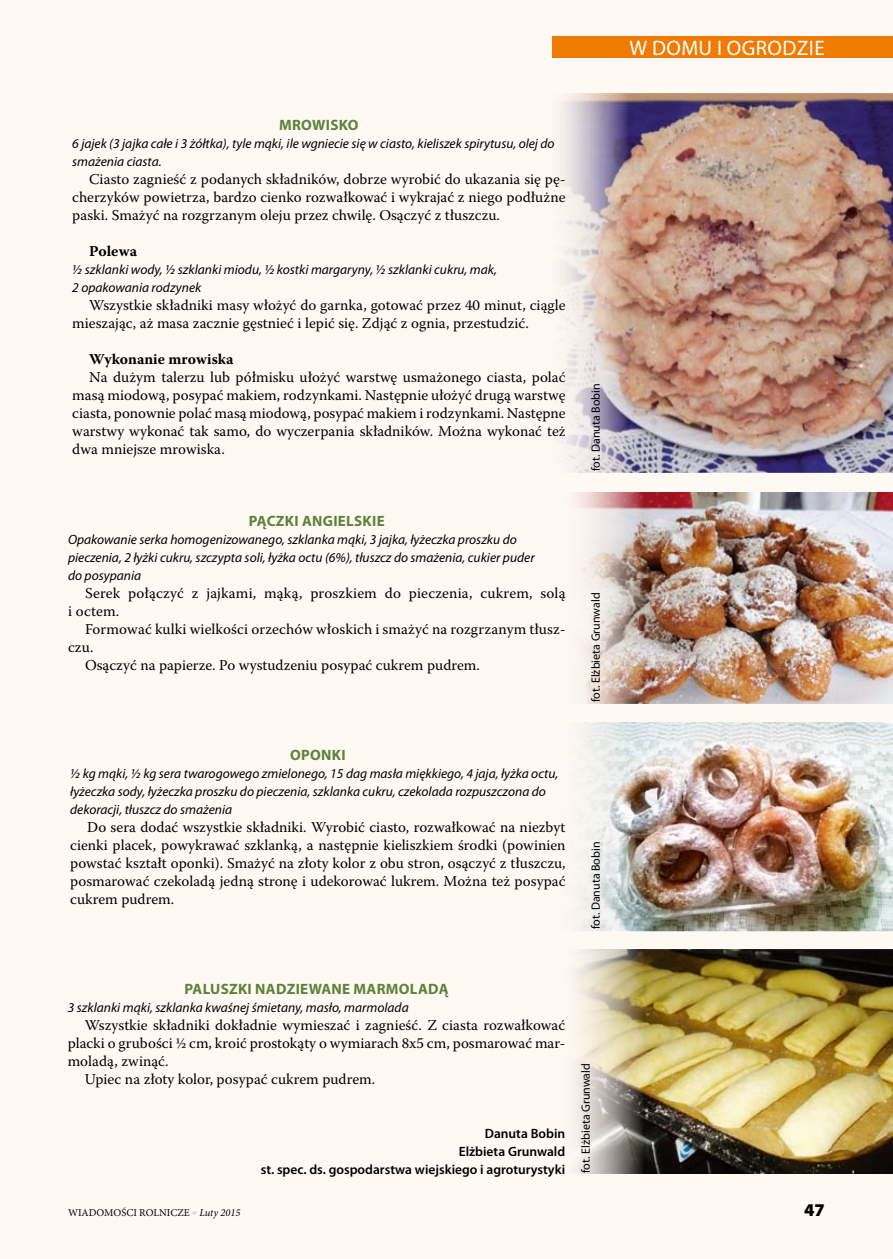
<style>
.page{position:relative;width:893px;height:1259px;background:#fff9f3}
.page>*{position:absolute;margin:0;border:0;box-sizing:border-box;transform-origin:0 0}
.t1{font:21px "Myriad Pro";letter-spacing:.02em;color:#fff}
.t2{font:900 18px "Myriad Pro";color:#000}
.t3{font:15px/18px "Warnock Pro";color:#000;text-align:justify}
.t4{font:700 15px "Myriad Pro";letter-spacing:.02em;color:#5c833a}
.t5{font:700 15px "Warnock Pro";color:#000}
.t6{font:italic 13.5px/18px "Myriad Pro";color:#000}
.t7{font:600 13.5px/18px "Myriad Pro";color:#000;text-align:right}
.t8{font:12px "Myriad Pro";color:#000}
.t9{font:10.5px "Minion Pro";color:#000}
.s1{color:#d9dada}
.s2{font-style:italic}
</style>
<div class="page">
<div style="left:553px;top:36px;width:340px;height:21px;background:#ef7c00"></div>
<img style="left:563px;top:94px;width:330px;height:378px">
<img style="left:576px;top:492px;width:317px;height:211px">
<img style="left:576px;top:722px;width:317px;height:210px">
<img style="left:576px;top:949px;width:317px;height:225px">
<p class="t4" style="left:279px;top:115px;width:81px">MROWISKO</p>
<p class="t6" style="left:72px;top:134px;width:484px">6 jajek (3 jajka całe i 3 żółtka), tyle mąki, ile wgniecie się w ciasto, kieliszek spirytusu, olej do smażenia ciasta.</p>
<p class="t3" style="left:72px;top:169px;width:495px;text-indent:17px">Ciasto zagnieść z podanych składników, dobrze wyrobić do ukazania się pę&shy;cherzyków powietrza, bardzo cienko rozwałkować i wykrajać z niego podłużne paski. Smażyć na rozgrzanym oleju przez chwilę. Osączyć z tłuszczu.</p>
<p class="t5" style="left:89px;top:242px;width:49px">Polewa</p>
<p class="t6" style="left:72px;top:260px;width:426px">½ szklanki wody, ½ szklanki miodu, ½ kostki margaryny, ½ szklanki cukru, mak,<br>2 opakowania rodzynek</p>
<p class="t3" style="left:72px;top:295px;width:495px;text-indent:17px">Wszystkie składniki masy włożyć do garnka, gotować przez 40 minut, ciągle mieszając, aż masa zacznie gęstnieć i lepić się. Zdjąć z ognia, przestudzić.</p>
<p class="t5" style="left:89px;top:350px;width:146px">Wykonanie mrowiska</p>
<p class="t3" style="left:72px;top:367px;width:495px;text-indent:17px">Na dużym talerzu lub półmisku ułożyć warstwę usmażonego ciasta, polać masą miodową, posypać makiem, rodzynkami. Następnie ułożyć drugą warstwę ciasta, ponownie polać masą miodową, posypać makiem i rodzynkami. Następne warstwy wykonać tak samo, do wyczerpania składników. Można wykonać też dwa mniejsze mrowiska.</p>
<p class="t4" style="left:249px;top:511px;width:137px">PĄCZKI ANGIELSKIE</p>
<p class="t6" style="left:68px;top:530px;width:468px">Opakowanie serka homogenizowanego, szklanka mąki, 3 jajka, łyżeczka proszku do pieczenia, 2 łyżki cukru, szczypta soli, łyżka octu (6%), tłuszcz do smażenia, cukier puder do posypania</p>
<p class="t3" style="left:68px;top:583px;width:499px;text-indent:17px">Serek połączyć z jajkami, mąką, proszkiem do pieczenia, cukrem, solą i octem.</p>
<p class="t3" style="left:85px;top:619px;width:482px">Formować kulki wielkości orzechów włoskich i smażyć na rozgrzanym tłusz-</p>
<p class="t3" style="left:68px;top:637px;width:27px">czu.</p>
<p class="t3" style="left:85px;top:655px;width:396px">Osączyć na papierze. Po wystudzeniu posypać cukrem pudrem.</p>
<p class="t4" style="left:290px;top:745px;width:57px">OPONKI</p>
<p class="t6" style="left:70px;top:764px;width:489px">½ kg mąki, ½ kg sera twarogowego zmielonego, 15 dag masła miękkiego, 4 jaja, łyżka octu, łyżeczka sody, łyżeczka proszku do pieczenia, szklanka cukru, czekolada rozpuszczona do dekoracji, tłuszcz do smażenia</p>
<p class="t3" style="left:70px;top:817px;width:497px;text-indent:17px">Do sera dodać wszystkie składniki. Wyrobić ciasto, rozwałkować na niezbyt cienki placek, powykrawać szklanką, a następnie kieliszkiem środki (powinien powstać kształt oponki). Smażyć na złoty kolor z obu stron, osączyć z tłuszczu, posmarować czekoladą jedną stronę i udekorować lukrem. Można też posypać cukrem pudrem.</p>
<p class="t8" style="left:588px;top:471px;width:89px;rotate:-90deg">FOT. DANUTA BOBIN</p>
<p class="t8" style="left:588px;top:702px;width:111px;rotate:-90deg">FOT. ELŻBIETA GRUNWALD</p>
<p class="t8" style="left:588px;top:929px;width:89px;rotate:-90deg">FOT. DANUTA BOBIN</p>
<p class="t4" style="left:184px;top:979px;width:266px">PALUSZKI NADZIEWANE MARMOLADĄ</p>
<p class="t6" style="left:68px;top:998px;width:342px">3 szklanki mąki, szklanka kwaśnej śmietany, masło, marmolada</p>
<p class="t3" style="left:85px;top:1015px;width:482px">Wszystkie składniki dokładnie wymieszać i zagnieść. Z ciasta rozwałkować</p>
<p class="t3" style="left:68px;top:1033px;width:499px">placki o grubości ½ cm, kroić prostokąty o wymiarach 8x5 cm, posmarować mar-</p>
<p class="t3" style="left:68px;top:1051px;width:102px">moladą, zwinąć.</p>
<p class="t3" style="left:85px;top:1069px;width:292px">Upiec na złoty kolor, posypać cukrem pudrem.</p>
<p class="t7" style="left:261px;top:1124px;width:306px">Danuta Bobin<br>Elżbieta Grunwald<br>st. spec. ds. gospodarstwa wiejskiego i agroturystyki</p>
<p class="t8" style="left:578px;top:1172px;width:111px;rotate:-90deg">FOT. ELŻBIETA GRUNWALD</p>
<h1 class="t1" style="left:629px;top:35px;width:197px">W DOMU I OGRODZIE</h1>
<p class="t9" style="left:68px;top:1206px;width:174px">WIADOMOŚCI ROLNICZE <span class="s1">•</span> <span class="s2">Luty 2015</span></p>
<p class="t2" style="left:804px;top:1200px;width:22px">47</p>
</div>
